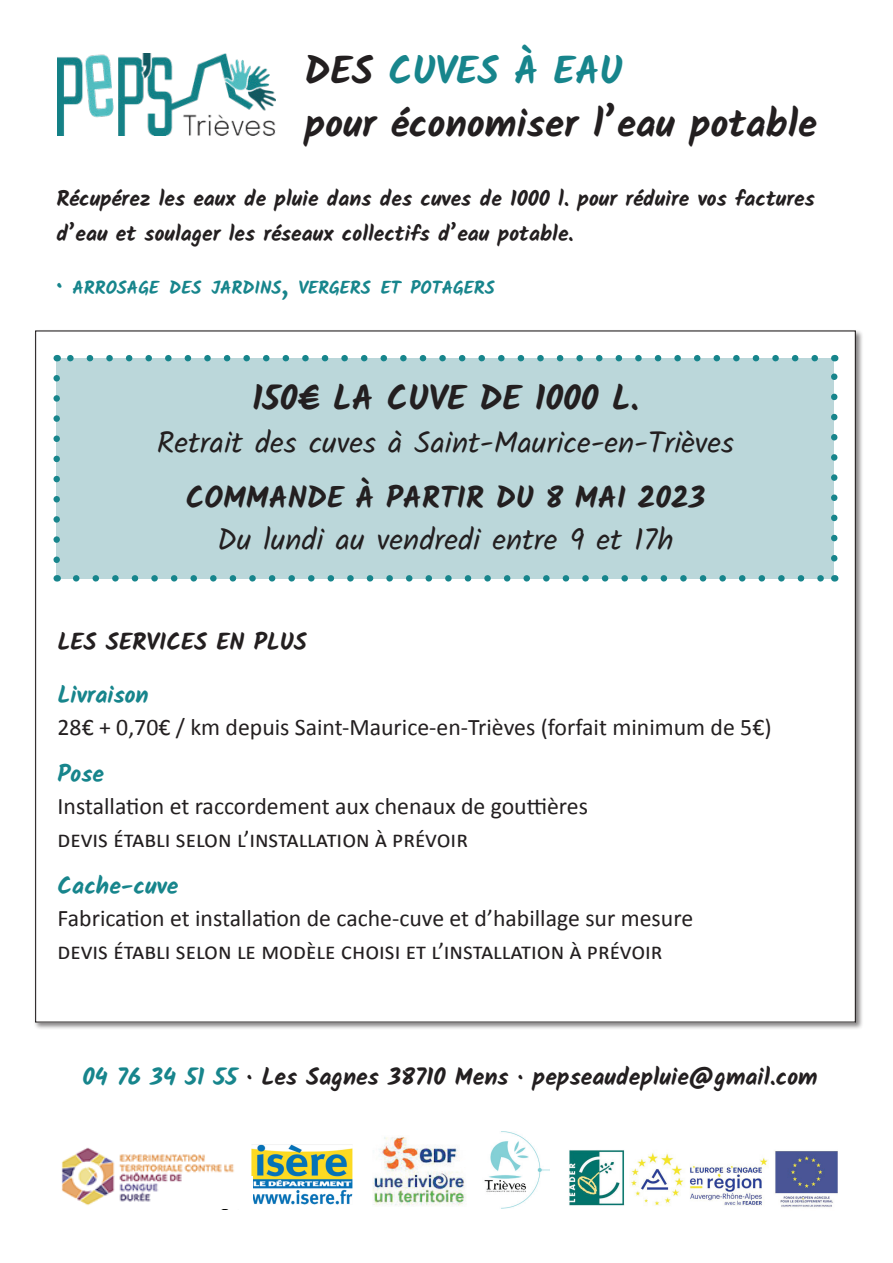
<style>
.page{position:relative;width:893px;height:1263px;background:#fff}
.page>*{position:absolute;margin:0;border:0;box-sizing:border-box;transform-origin:0 0}
.t1{font:700 38.85px/52.8px "Kalam";color:#231f20}
.t2{font:700 34.5px "Kalam";color:#231f20}
.t3{font:30.3px "Kalam";color:#231f20}
.t4{font:700 30.3px "Kalam";color:#231f20}
.t5{font:23.7px/32.4px "Calibri";color:#231f20}
.t6{font:700 23.7px "Kalam";color:#231f20}
.t7{font:700 23.7px "Kalam";color:#17858c}
.t8{font:700 21.6px/34.5px "Kalam";color:#231f20}
.t9{font:700 18.15px "Kalam";color:#17858c}
.s1{color:#17858c}
.s2{font-size:25.95px}
</style>
<div class="page">
<div style="left:33px;top:329px;width:830px;height:701px;background:#231f20;opacity:.55"></div>
<div style="left:36px;top:331px;width:819px;height:691px;background:#fff"></div>
<img style="left:57px;top:53px;width:219px;height:82px">
<div style="left:57px;top:358px;width:777px;height:220px;background:#bbd7da"></div>
<svg style="left:53px;top:378px;width:7px;height:190px"></svg>
<svg style="left:76px;top:575px;width:748px;height:7px"></svg>
<svg style="left:831px;top:373px;width:6px;height:185px"></svg>
<svg style="left:67px;top:355px;width:748px;height:6px"></svg>
<img style="left:251px;top:1144px;width:102px;height:61px">
<img style="left:484px;top:1131px;width:65px;height:77px">
<img style="left:372px;top:1137px;width:94px;height:69px">
<img style="left:569px;top:1150px;width:268px;height:58px">
<img style="left:61px;top:1147px;width:173px;height:58px">
<div style="left:211px;top:1176px;width:42px;height:32px;background:#fff"></div>
<h1 class="t1" style="left:305px;top:44px;width:514px">DES <span class="s1">CUVES À EAU<br></span>pour économiser l’eau potable</h1>
<p class="t8" style="left:56px;top:182px;width:760px">Récupérez les eaux de pluie dans des cuves de 1000 l. pour réduire vos factures d’eau et soulager les réseaux collectifs d’eau potable.</p>
<p class="t9" style="left:56px;top:277px;width:440px"><span class="s2">·</span> ARROSAGE DES JARDINS<span class="s2">,</span> VERGERS ET POTAGERS</p>
<h2 class="t2" style="left:252px;top:378px;width:388px">150€ LA CUVE DE 1000 L.</h2>
<p class="t3" style="left:157px;top:422px;width:579px">Retrait des cuves à Saint-Maurice-en-Trièves</p>
<p class="t4" style="left:186px;top:479px;width:521px">COMMANDE À PARTIR DU 8 MAI 2023</p>
<p class="t3" style="left:217px;top:519px;width:458px">Du lundi au vendredi entre 9 et 17h</p>
<p class="t6" style="left:58px;top:628px;width:251px">LES SERVICES EN PLUS</p>
<p class="t7" style="left:58px;top:681px;width:93px">Livraison</p>
<p class="t5" style="left:58px;top:711px;width:715px">28€ + 0,70€ / km depuis Saint-Maurice-en-Trièves (forfait minimum de 5€)</p>
<p class="t7" style="left:58px;top:760px;width:48px">Pose</p>
<p class="t5" style="left:58px;top:790px;width:532px">Installation et raccordement aux chenaux de gouttières devis établi selon l’installation à prévoir</p>
<p class="t7" style="left:58px;top:872px;width:122px">Cache-cuve</p>
<p class="t5" style="left:58px;top:902px;width:637px">Fabrication et installation de cache-cuve et d’habillage sur mesure devis établi selon le modèle choisi et l’installation à prévoir</p>
<p class="t6" style="left:82px;top:1063px;width:737px"><span class="s1">04 76 34 51 55</span> · Les Sagnes 38710 Mens · pepseaudepluie@gmail.com</p>
</div>
